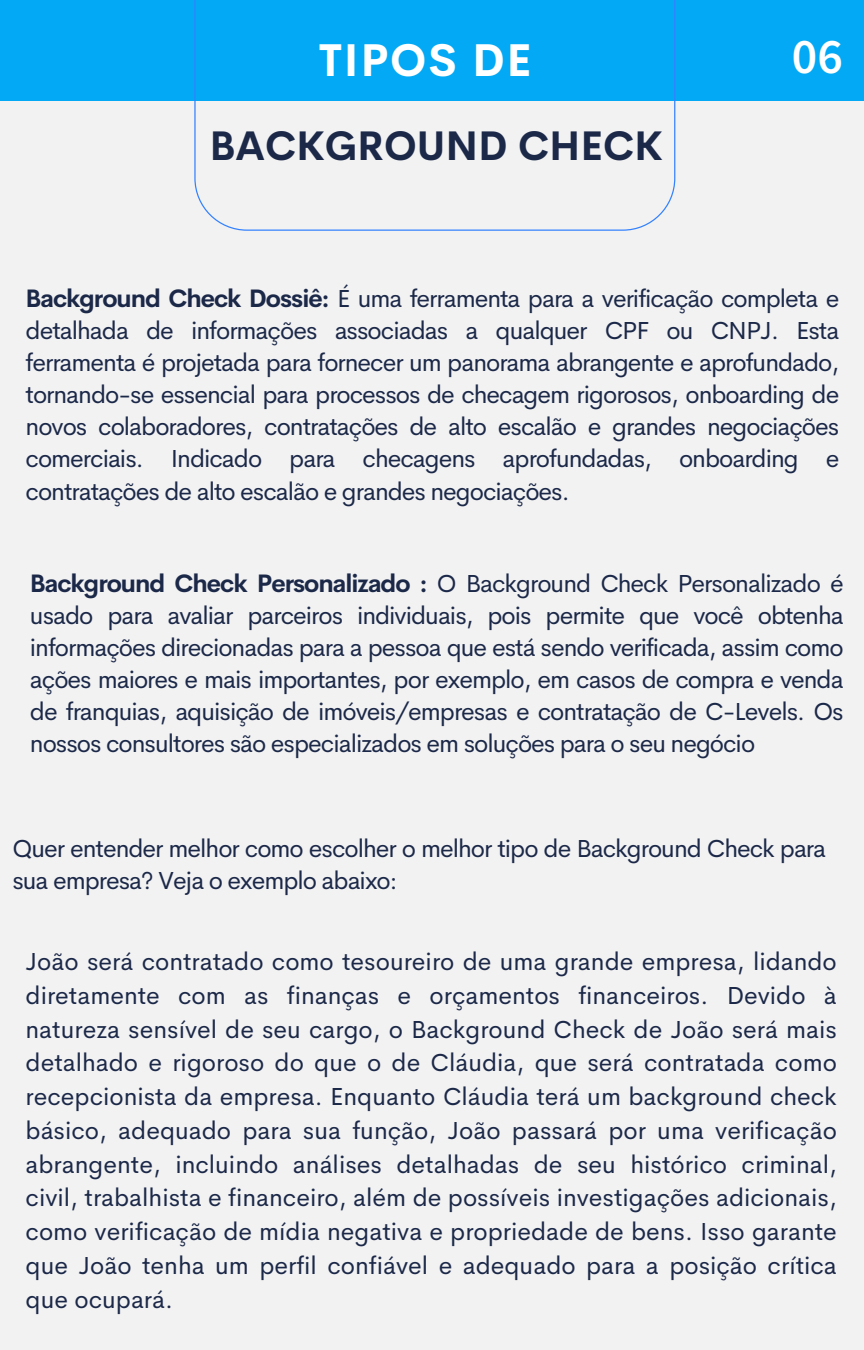
<style>
.page{position:relative;width:864px;height:1350px;background:#f2f2f2}
.page>*{position:absolute;margin:0;border:0;box-sizing:border-box;transform-origin:0 0}
.t1{font:600 49.95px "Source Sans Pro";color:#fff}
.t2{font:700 45px "Cerebri Sans";letter-spacing:.04em;color:#fff}
.t3{font:700 40.5px "Cerebri Sans";color:#1b2848}
.t4{font:24.75px/31.9px "Cerebri Sans";letter-spacing:-.04em;color:#1b2848;text-align:justify}
.s1{font-weight:700}
</style>
<div class="page">
<div style="left:0;top:0;width:864px;height:100px;background:#03a9f4"></div>
<svg style="left:194px;top:0;width:481px;height:231px"></svg>
<h1 class="t2" style="left:319px;top:31px;width:215px">TIPOS DE</h1>
<p class="t3" style="left:210px;top:119px;width:455px">BACKGROUND CHECK</p>
<p class="t1" style="left:792px;top:24px;width:53px">06</p>
<p class="t4" style="left:26px;top:283px;width:815px"><span class="s1">Background Check Dossiê:</span> É uma ferramenta para a verificação completa e detalhada de informações associadas a qualquer CPF ou CNPJ. Esta ferramenta é projetada para fornecer um panorama abrangente e aprofundado, tornando-se essencial para processos de checagem rigorosos, onboarding de novos colaboradores, contratações de alto escalão e grandes negociações comerciais. Indicado para checagens aprofundadas, onboarding e contratações de alto escalão e grandes negociações.</p>
<h1 class="t4" style="left:30px;top:567px;width:815px"><span class="s1">Background Check Personalizado :</span> O Background Check Personalizado é usado para avaliar parceiros individuais, pois permite que você obtenha informações direcionadas para a pessoa que está sendo verificada, assim como ações maiores e mais importantes, por exemplo, em casos de compra e venda de franquias, aquisição de imóveis/empresas e contratação de C-Levels. Os nossos consultores são especializados em soluções para o seu negócio</h1>
<p class="t4" style="left:12px;top:832px;width:815px">Quer entender melhor como escolher o melhor tipo de Background Check para sua empresa? Veja o exemplo abaixo:</p>
<p class="t4" style="left:26px;top:945px;width:813px;line-height:33.8px">João será contratado como tesoureiro de uma grande empresa, lidando diretamente com as finanças e orçamentos financeiros. Devido à natureza sensível de seu cargo, o Background Check de João será mais detalhado e rigoroso do que o de Cláudia, que será contratada como recepcionista da empresa. Enquanto Cláudia terá um background check básico, adequado para sua função, João passará por uma verificação abrangente, incluindo análises detalhadas de seu histórico criminal, civil, trabalhista e financeiro, além de possíveis investigações adicionais, como verificação de mídia negativa e propriedade de bens. Isso garante que João tenha um perfil confiável e adequado para a posição crítica que ocupará.</p>
</div>
